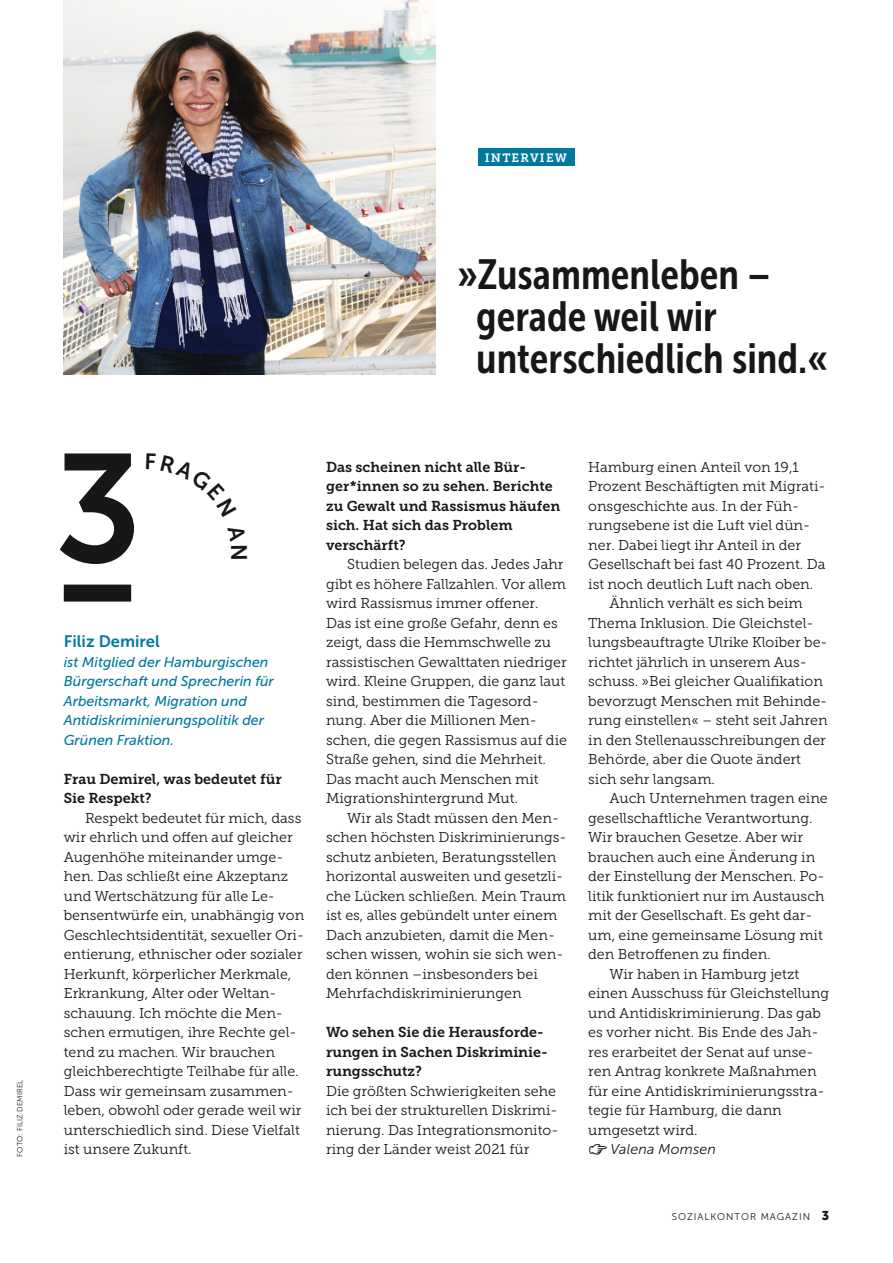
<style>
.page{position:relative;width:893px;height:1263px;background:#fff}
.page>*{position:absolute;margin:0;border:0;box-sizing:border-box;transform-origin:0 0}
.B_U{font:153px "Museo Sans 700";color:#181716}
.S_E_I_T_E_N_T_I_T_E_L__Museo_Cond_25_25{font:42px "Museo Sans Cond 700";color:#181716}
.B_U-2{font:16.5px "Museo Sans 700";color:#00799d}
.L_T_9_5_13_linksb_Einzug{font:14.25px/19.5px "Museo Slab 300";color:#181716}
.LT_Interview_Frage{font:14.25px/19.5px "Museo Slab 700";color:#181716}
.K_A_S_T_E_N__T_E_X_T_Museo_sans_500_LT_9{font:italic 14.25px/19.5px "Museo Sans 500";color:#00799d}
.L_T_9_5_13_linksb_Einzug-2{font:italic 14.25px "Museo Sans 300";letter-spacing:.01em;color:#181716}
.R_U_B_R_I_K_Neg{font:12px "Museo Slab 700";letter-spacing:.1em;color:#fff}
.t1{font:9.75px "Museo Sans 300";letter-spacing:.1em;color:#181716}
.C_R_E_D_I_T{font:7.5px "Museo Sans 300";letter-spacing:.02em;color:#181716}
.s1{font-family:"Museo Sans 900";font-size:12.75px}
</style>
<div class="page">
<div style="left:72px;top:585px;width:51px;height:17px;background:#181716"></div>
<img style="left:64px;top:0;width:372px;height:374px">
<div style="left:478px;top:149px;width:96px;height:17px;background:#00799d"></div>
<p class="R_U_B_R_I_K_Neg" style="left:485px;top:151px;width:84px">INTERVIEW</p>
<p class="C_R_E_D_I_T" style="left:16px;top:1157px;width:78px;rotate:-90deg">FOTO: FILIZ DEMIREL</p>
<p class="S_E_I_T_E_N_T_I_T_E_L__Museo_Cond_25_25" style="left:457px;top:251px;width:315px">»Zusammenleben –</p>
<p class="S_E_I_T_E_N_T_I_T_E_L__Museo_Cond_25_25" style="left:476px;top:293px;width:242px">gerade weil wir</p>
<p class="S_E_I_T_E_N_T_I_T_E_L__Museo_Cond_25_25" style="left:476px;top:335px;width:353px">unterschiedlich sind.«</p>
<p class="B_U" style="left:54px;top:424px;width:89px">3</p>
<p class="B_U-2" style="left:64px;top:632px;width:97px">Filiz Demirel</p>
<p class="K_A_S_T_E_N__T_E_X_T_Museo_sans_500_LT_9" style="left:64px;top:652px;width:212px">ist Mitglied der Hamburgischen<br>Bürgerschaft und Sprecherin für<br>Arbeitsmarkt, Migration und<br>Antidiskriminierungspolitik der<br>Grünen Fraktion.</p>
<p class="LT_Interview_Frage" style="left:64px;top:769px;width:219px">Frau Demirel, was bedeutet für<br>Sie Respekt?</p>
<p class="L_T_9_5_13_linksb_Einzug" style="left:64px;top:808px;width:242px;text-indent:21px">Respekt bedeutet für mich, dass wir ehrlich und offen auf gleicher<br>Augenhöhe miteinander umge&shy;hen. Das schließt eine Akzeptanz und Wertschätzung für alle Le&shy;bensentwürfe ein, unabhängig von<br>Geschlechtsidentität, sexueller Ori&shy;entierung, ethnischer oder sozialer<br>Herkunft, körperlicher Merkmale,<br>Erkrankung, Alter oder Weltan&shy;schauung. Ich möchte die Men&shy;schen ermutigen, ihre Rechte gel&shy;tend zu machen. Wir brauchen gleichberechtigte Teilhabe für alle.<br>Dass wir gemeinsam zusammen&shy;leben, obwohl oder gerade weil wir unterschiedlich sind. Diese Vielfalt ist unsere Zukunft.</p>
<p class="LT_Interview_Frage" style="left:326px;top:457px;width:236px">Das scheinen nicht alle Bür&shy;ger*innen so zu sehen. Berichte zu Gewalt und Rassismus häufen sich. Hat sich das Problem verschärft?</p>
<p class="L_T_9_5_13_linksb_Einzug" style="left:326px;top:555px;width:242px;text-indent:21px">Studien belegen das. Jedes Jahr gibt es höhere Fallzahlen. Vor allem wird Rassismus immer offener.<br>Das ist eine große Gefahr, denn es zeigt, dass die Hemmschwelle zu rassistischen Gewalttaten niedriger wird. Kleine Gruppen, die ganz laut sind, bestimmen die Tagesord&shy;nung. Aber die Millionen Men&shy;schen, die gegen Rassismus auf die<br>Straße gehen, sind die Mehrheit.<br>Das macht auch Menschen mit<br>Migrationshintergrund Mut.</p>
<p class="L_T_9_5_13_linksb_Einzug" style="left:326px;top:808px;width:242px;text-indent:21px">Wir als Stadt müssen den Men&shy;schen höchsten Diskriminierungs&shy;schutz anbieten, Beratungsstellen horizontal ausweiten und gesetzli&shy;che Lücken schließen. Mein Traum ist es, alles gebündelt unter einem<br>Dach anzubieten, damit die Men&shy;schen wissen, wohin sie sich wen&shy;den können –insbesonders bei<br>Mehrfachdiskriminierungen</p>
<p class="LT_Interview_Frage" style="left:326px;top:1023px;width:223px">Wo sehen Sie die Herausforde&shy;rungen in Sachen Diskriminie&shy;rungsschutz?</p>
<p class="L_T_9_5_13_linksb_Einzug" style="left:326px;top:1081px;width:234px">Die größten Schwierigkeiten sehe ich bei der strukturellen Diskrimi&shy;nierung. Das Integrationsmonito&shy;ring der Länder weist 2021 für</p>
<p class="L_T_9_5_13_linksb_Einzug" style="left:588px;top:457px;width:239px">Hamburg einen Anteil von 19,1<br>Prozent Beschäftigten mit Migrati&shy;onsgeschichte aus. In der Füh&shy;rungsebene ist die Luft viel dün&shy;ner. Dabei liegt ihr Anteil in der Gesellschaft bei fast 40 Prozent. Da ist noch deutlich Luft nach oben.</p>
<p class="L_T_9_5_13_linksb_Einzug" style="left:588px;top:594px;width:241px;text-indent:21px">Ähnlich verhält es sich beim<br>Thema Inklusion. Die Gleichstel&shy;lungsbeauftragte Ulrike Kloiber be&shy;richtet jährlich in unserem Aus&shy;schuss. »Bei gleicher Qualifikation bevorzugt Menschen mit Behinde&shy;rung einstellen« – steht seit Jahren in den Stellenausschreibungen der<br>Behörde, aber die Quote ändert sich sehr langsam.</p>
<p class="L_T_9_5_13_linksb_Einzug" style="left:588px;top:789px;width:241px;text-indent:21px">Auch Unternehmen tragen eine gesellschaftliche Verantwortung.<br>Wir brauchen Gesetze. Aber wir brauchen auch eine Änderung in der Einstellung der Menschen. Po&shy;litik funktioniert nur im Austausch mit der Gesellschaft. Es geht dar&shy;um, eine gemeinsame Lösung mit den Betroffenen zu finden.</p>
<p class="L_T_9_5_13_linksb_Einzug" style="left:588px;top:964px;width:242px;text-indent:21px">Wir haben in Hamburg jetzt einen Ausschuss für Gleichstellung und Antidiskriminierung. Das gab es vorher nicht. Bis Ende des Jah&shy;res erarbeitet der Senat auf unse&shy;ren Antrag konkrete Maßnahmen für eine Antidiskriminierungsstra&shy;tegie für Hamburg, die dann umgesetzt wird.</p>
<p class="L_T_9_5_13_linksb_Einzug-2" style="left:611px;top:1142px;width:107px">Valena Momsen</p>
<p class="t1" style="left:672px;top:1212px;width:159px">SOZIALKONTOR MAGAZIN <span class="s1">3</span></p>
</div>
